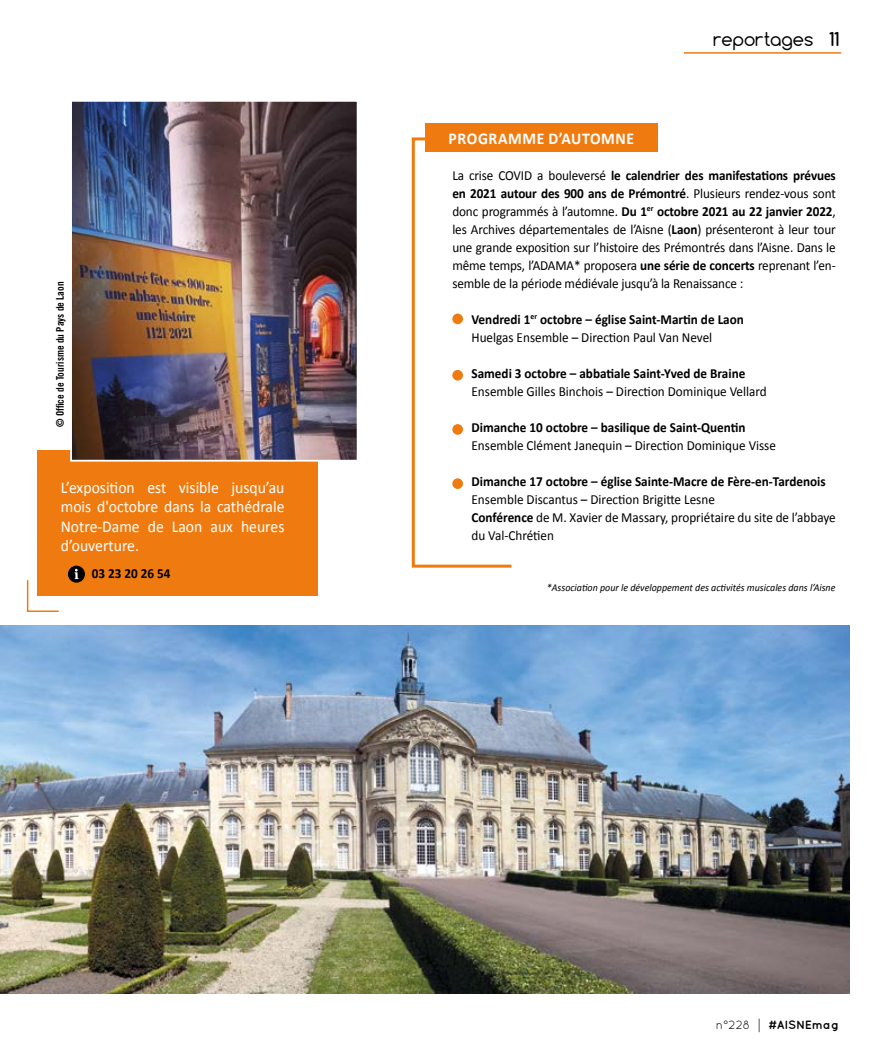
<style>
.page{position:relative;width:893px;height:1063px;background:#fff}
.page>*{position:absolute;margin:0;border:0;box-sizing:border-box;transform-origin:0 0}
.t1{font:18px "Comfortaa";color:#000}
.t2{font:16.5px/19.5px "Calibri";color:#fff;text-align:justify;scale:.95 1}
.t3{font:700 16.5px "Calibri";letter-spacing:.04em;color:#fff;scale:.95 1}
.t4{font:13.8px/18px "Calibri";color:#000;text-align:justify;scale:.95 1}
.t5{font:700 13.8px/18px "Calibri";color:#000;scale:.95 1}
.t6{font:700 12px "Quicksand";color:#000}
.t7{font:italic 10.5px "Calibri";color:#000;scale:.95 1}
.t8{font:10.5px "Trade Gothic LT Std Bd Cn 20";color:#000}
.s1{font-weight:700}
.s2{font-weight:400}
.s3{font-family:"Gujarati";font-weight:400}
</style>
<div class="page">
<div style="left:412px;top:137px;width:101px;height:431px;border:3px solid #ef7b10"></div>
<div style="left:425px;top:123px;width:232px;height:29px;background:#ef7b10"></div>
<div style="left:38px;top:451px;width:280px;height:145px;background:#ef7b10"></div>
<div style="left:68px;top:565px;width:17px;height:18px;background:#000;border-radius:50%"></div>
<svg style="left:74px;top:569px;width:5px;height:10px"></svg>
<svg style="left:26px;top:579px;width:33px;height:33px"></svg>
<img style="left:73px;top:103px;width:283px;height:356px">
<div style="left:70px;top:100px;width:289px;height:362px;border:2px solid #fff"></div>
<div style="left:452px;top:314px;width:11px;height:10px;background:#ef7b10;border-radius:50%"></div>
<div style="left:452px;top:370px;width:11px;height:11px;background:#ef7b10;border-radius:50%"></div>
<div style="left:452px;top:424px;width:11px;height:11px;background:#ef7b10;border-radius:50%"></div>
<div style="left:452px;top:478px;width:11px;height:11px;background:#ef7b10;border-radius:50%"></div>
<img style="left:0;top:625px;width:850px;height:368px">
<hr style="left:684px;top:52px;width:157px;height:2px;background:#ef7b10">
<p class="t8" style="left:54px;top:427px;width:147px;rotate:-90deg">© Office de Tourisme du Pays de Laon</p>
<p class="t2" style="left:61px;top:478px;width:237px">L’exposition est visible jusqu’au mois d'octobre dans la cathédrale Notre-Dame de Laon aux heures d’ouverture.</p>
<p class="t5" style="left:92px;top:564px;width:84px">03 23 20 26 54</p>
<p class="t3" style="left:449px;top:128px;width:197px">PROGRAMME D’AUTOMNE</p>
<h1 class="t1" style="left:713px;top:28px;width:127px">reportages <span class="s1">11</span></h1>
<p class="t4" style="left:452px;top:166px;width:405px">La crise COVID a bouleversé <span class="s1">le calendrier des manifestations prévues en 2021 autour des 900 ans de Prémontré</span>. Plusieurs rendez-vous sont donc programmés à l’automne. <span class="s1">Du 1</span><sup>er</sup> <span class="s1">octobre 2021 au 22 janvier 2022</span>, les Archives départementales de l’Aisne (<span class="s1">Laon</span>) présenteront à leur tour une grande exposition sur l’histoire des Prémontrés dans l’Aisne. Dans le même temps, l’ADAMA* proposera <span class="s1">une série de concerts</span> reprenant l’en&shy;semble de la période médiévale jusqu’à la Renaissance :</p>
<p class="t5" style="left:471px;top:310px;width:288px">Vendredi 1<sup>er</sup> octobre – église Saint-Martin de Laon<br><span class="s2">Huelgas Ensemble – Direction Paul Van Nevel</span></p>
<p class="t5" style="left:471px;top:364px;width:290px">Samedi 3 octobre – abbatiale Saint-Yved de Braine</p>
<p class="t4" style="left:471px;top:382px;width:312px">Ensemble Gilles Binchois – Direction Dominique Vellard</p>
<p class="t5" style="left:471px;top:418px;width:290px">Dimanche 10 octobre – basilique de Saint-Quentin</p>
<p class="t4" style="left:471px;top:436px;width:322px">Ensemble Clément Janequin – Direction Dominique Visse</p>
<p class="t5" style="left:471px;top:472px;width:374px">Dimanche 17 octobre – église Sainte-Macre de Fère-en-Tardenois</p>
<p class="t4" style="left:471px;top:490px;width:385px;text-align:left">Ensemble Discantus – Direction Brigitte Lesne<br><span class="s1">Conférence</span> de M. Xavier de Massary, propriétaire du site de l’abbaye du Val-Chrétien</p>
<p class="t7" style="left:547px;top:580px;width:305px">*Association pour le développement des activités musicales dans l’Aisne</p>
<p class="t6" style="left:716px;top:1017px;width:125px"><span class="s2">n°228</span> <span class="s3">|</span> #AISNEmag</p>
</div>
